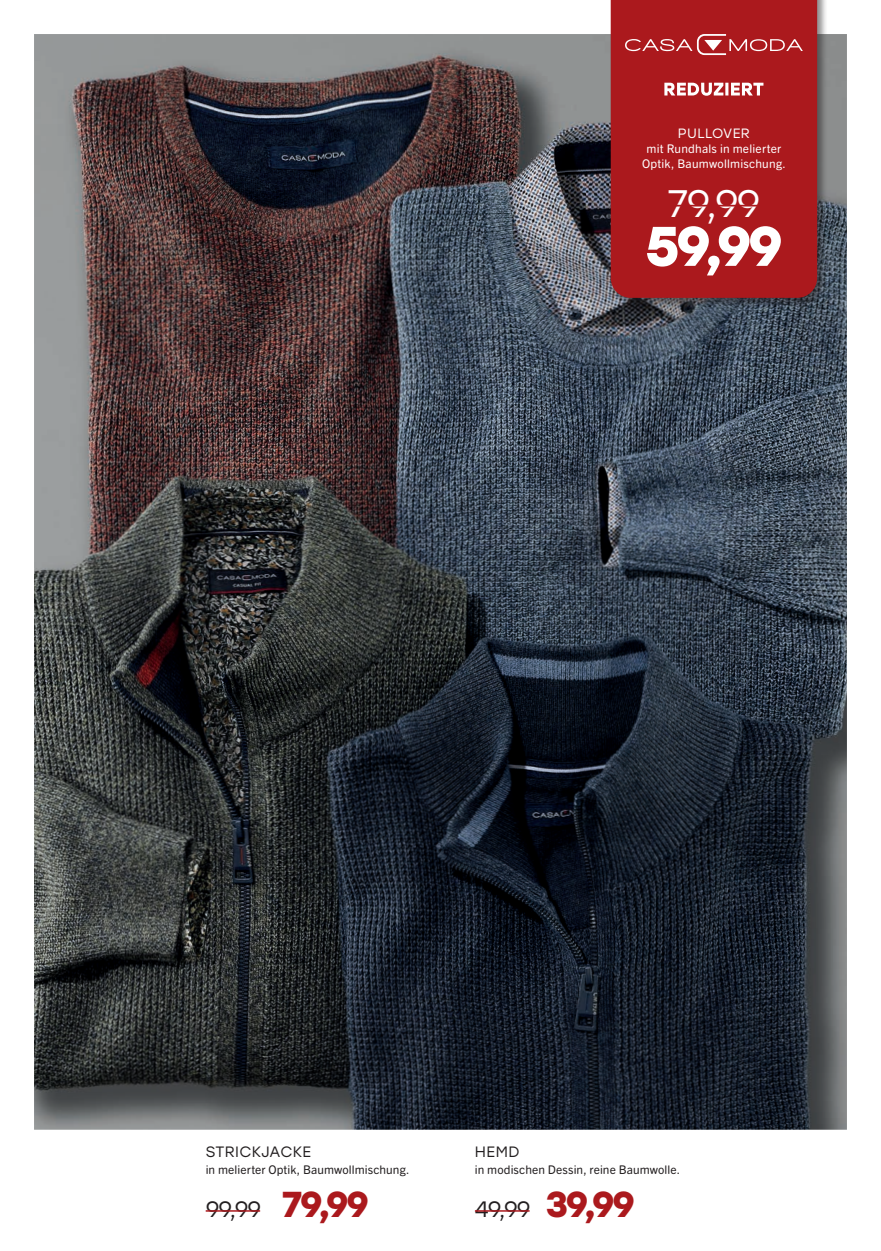
<style>
.page{position:relative;width:881px;height:1251px;background:#fff}
.page>*{position:absolute;margin:0;border:0;box-sizing:border-box;transform-origin:0 0}
.t1{font:700 55.65px "Stolzl";color:#fff}
.t2{font:38.25px "Stolzl";color:#fff}
.t3{font:22.2px "Stolzl";letter-spacing:-.04em;color:#231f20}
.t4{font:15px "Stolzl";letter-spacing:.025em;color:#231f20}
.t5{font:13.5px "Stolzl";letter-spacing:.02em;color:#fff}
.t6{font:12px "Trade Gothic Next SR Pro";letter-spacing:.01em;color:#231f20}
.t7{font:12px/15px "Trade Gothic Next SR Pro";letter-spacing:.02em;color:#fff;text-align:center}
.s1{font-weight:700;font-size:36px;color:#ab191d}
</style>
<div class="page">
<img style="left:34px;top:34px;width:812px;height:1095px">
<div style="left:609px;top:0;width:218px;height:308px;background:#231f20;opacity:.5"></div>
<div style="left:610px;top:0;width:206px;height:298px;background:#ab191d"></div>
<svg style="left:664px;top:83px;width:99px;height:13px"></svg>
<svg style="left:624px;top:34px;width:178px;height:21px"></svg>
<hr style="left:667px;top:205px;width:93px;height:1px;background:#ab191d">
<hr style="left:206px;top:1209px;width:54px;height:2px;background:#ab191d">
<hr style="left:474px;top:1209px;width:55px;height:2px;background:#ab191d">
<p class="t5" style="left:677px;top:124px;width:73px">PULLOVER</p>
<p class="t7" style="left:641px;top:140px;width:145px">mit Rundhals in melierter<br>Optik, Baumwollmischung.</p>
<h2 class="t2" style="left:667px;top:177px;width:94px">79,99</h2>
<h1 class="t1" style="left:644px;top:206px;width:139px">59,99</h1>
<p class="t4" style="left:206px;top:1141px;width:107px">STRICKJACKE</p>
<p class="t6" style="left:206px;top:1160px;width:205px">in melierter Optik, Baumwollmischung.</p>
<h3 class="t3" style="left:206px;top:1193px;width:165px">99,99 <span class="s1">79,99</span></h3>
<p class="t4" style="left:474px;top:1141px;width:46px">HEMD</p>
<p class="t6" style="left:474px;top:1160px;width:207px">in modischen Dessin, reine Baumwolle.</p>
<h3 class="t3" style="left:474px;top:1193px;width:161px">49,99 <span class="s1">39,99</span></h3>
</div>
